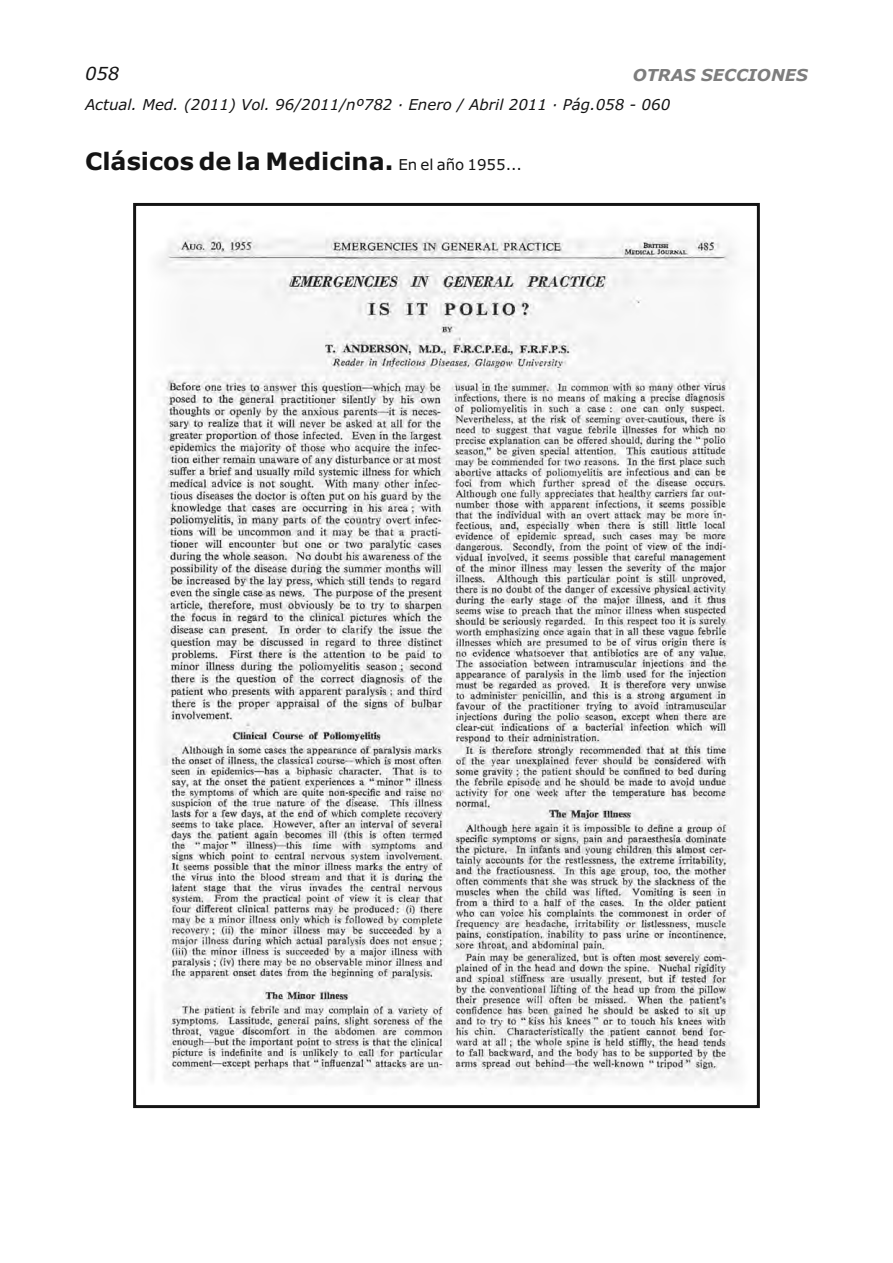
<style>
.page{position:relative;width:893px;height:1263px;background:#fff}
.page>*{position:absolute;margin:0;border:0;box-sizing:border-box;transform-origin:0 0}
.t1{font:700 24px "Verdana";color:#141414}
.t2{font:italic 18px "Verdana";color:#141414}
.t3{font:italic 700 16.5px "Verdana";color:#7d7d7d}
.t4{font:italic 15px "Verdana";color:#141414}
.s1{font-weight:400;font-size:15px}
</style>
<div class="page">
<img style="left:158px;top:233px;width:588px;height:852px">
<div style="left:133px;top:203px;width:627px;height:905px;border:3px solid #141414"></div>
<p class="t2" style="left:85px;top:67px;width:36px">058</p>
<p class="t3" style="left:633px;top:68px;width:177px">OTRAS SECCIONES</p>
<p class="t4" style="left:85px;top:99px;width:587px">Actual. Med. (2011) Vol. 96/2011/nº782 · Enero / Abril 2011 · Pág.058 - 060</p>
<h1 class="t1" style="left:85px;top:151px;width:438px">Clásicos de la Medicina. <span class="s1">En el año 1955...</span></h1>
</div>
